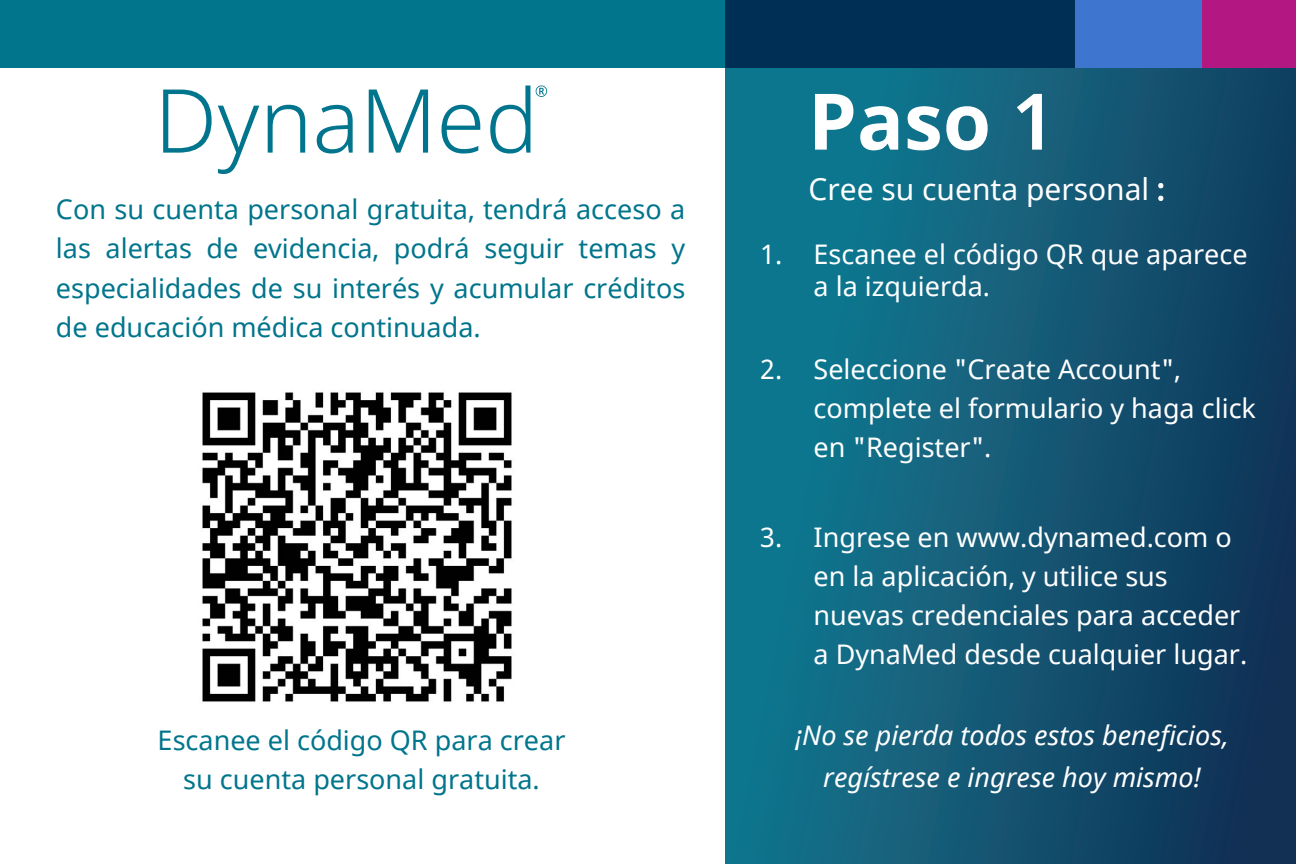
<style>
.page{position:relative;width:1296px;height:864px;background:#fff}
.page>*{position:absolute;margin:0;border:0;box-sizing:border-box;transform-origin:0 0}
.t1{font:700 78px "Noto Sans";color:#fff}
.t2{font:30px "Noto Sans";color:#fff}
.t3{font:27px/39px "Noto Sans";color:#fff}
.t4{font:27px/39.3px "Noto Sans";color:#00758c;text-align:justify}
.t5{font:italic 27px/42px "Noto Sans";color:#fff;text-align:center}
.s1{font-weight:600}
.s2{font-weight:500}
.s3{font-style:inherit}
</style>
<div class="page">
<div style="left:725px;top:65px;width:571px;height:799px;background:linear-gradient(to right,#107e95,#133659)"></div>
<div style="left:0;top:0;width:750px;height:68px;background:#00758c"></div>
<div style="left:847px;top:0;width:449px;height:68px;background:#3e75ce"></div>
<div style="left:725px;top:0;width:349px;height:68px;background:#002f56"></div>
<div style="left:1202px;top:0;width:94px;height:68px;background:#b31781"></div>
<svg style="left:163px;top:90px;width:49px;height:63px"></svg>
<svg style="left:218px;top:106px;width:41px;height:68px"></svg>
<svg style="left:268px;top:105px;width:37px;height:48px"></svg>
<svg style="left:317px;top:105px;width:36px;height:49px"></svg>
<svg style="left:369px;top:90px;width:59px;height:63px"></svg>
<svg style="left:442px;top:105px;width:38px;height:49px"></svg>
<svg style="left:490px;top:85px;width:40px;height:69px"></svg>
<svg style="left:536px;top:85px;width:11px;height:12px"></svg>
<img style="left:202px;top:392px;width:310px;height:310px">
<p class="t4" style="left:56px;top:191px;width:631px">Con su cuenta personal gratuita, tendrá acceso a las alertas de evidencia, podrá seguir temas y especialidades de su interés y acumular créditos de educación médica continuada.</p>
<p class="t4" style="left:158px;top:722px;width:409px;text-align:center">Escanee el código QR para crear su cuenta personal gratuita.</p>
<h1 class="t1" style="left:808px;top:66px;width:250px">Paso <span class="s1">1</span></h1>
<p class="t2" style="left:808px;top:169px;width:358px">Cree su cuenta personal <span class="s2">:</span></p>
<p class="t3" style="left:814px;top:239px;width:436px;line-height:32.4px;text-indent:-53px">1. Escanee el código QR que aparece a la izquierda.</p>
<p class="t3" style="left:814px;top:351px;width:444px;text-indent:-53px">2. Seleccione "Create Account", c<span class="s3">omplet</span>e el formulario y haga click en "Register".</p>
<p class="t3" style="left:814px;top:519px;width:435px;text-indent:-53px">3. Ingrese en ww<span class="s3">w.dynamed.com o </span>en la aplicación, y utilice sus nuevas credenciales para acceder a DynaMed desde cualquier lugar.</p>
<p class="t5" style="left:795px;top:713px;width:435px">¡No se pierda todos estos beneficios, regístrese e ingrese hoy mismo!</p>
</div>
